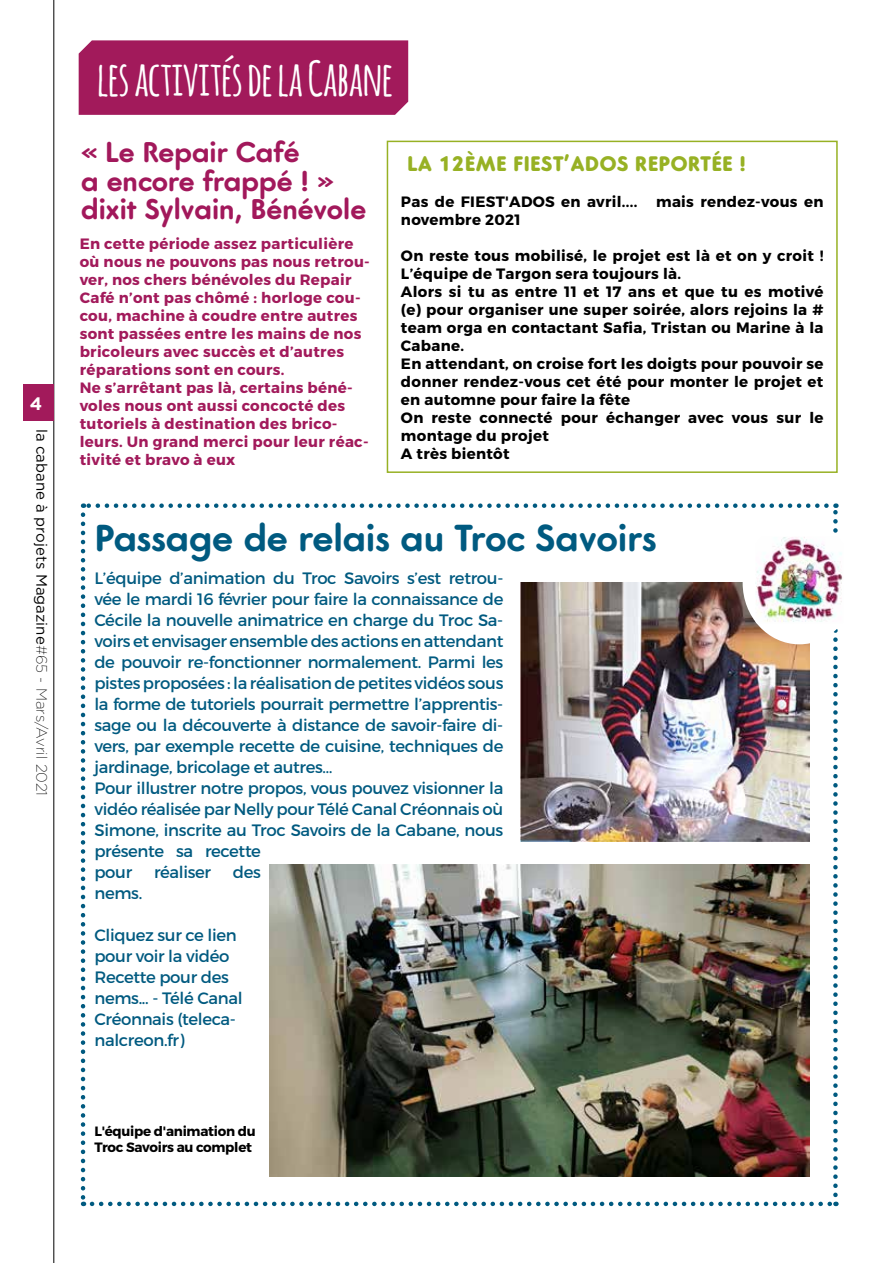
<style>
.page{position:relative;width:893px;height:1263px;background:#fff}
.page>*{position:absolute;margin:0;border:0;box-sizing:border-box;transform-origin:0 0}
.t1{font:700 47.25px "Amatic";color:#fff}
.t2{font:700 37.5px "Core Sans GS65";letter-spacing:-.02em;color:#005a80}
.t3{font:700 28.5px/28.5px "Core Sans GS65";letter-spacing:-.02em;color:#a2185b}
.t4{font:800 21px "Core Sans GS75";color:#97b124}
.t5{font:700 18px "Gotham";color:#fff}
.t6{font:16.5px/21px "Montserrat";letter-spacing:-.02em;color:#005a80}
.t7{font:700 15px/18px "Montserrat";letter-spacing:.02em;color:#000}
.t8{font:700 15px/18px "Montserrat";letter-spacing:.02em;color:#a21a5b}
.t9{font:15px "Gotham";color:#000}
.t10{font:700 13.5px/16.2px "Montserrat";letter-spacing:-.02em;color:#000}
.s1{font-weight:200}
</style>
<div class="page">
<hr style="left:54px;top:0;width:1px;height:1263px;background:#000">
<div style="left:23px;top:385px;width:31px;height:36px;background:#a21a5b"></div>
<div style="left:79px;top:40px;width:329px;height:75px;background:#a21a5b"></div>
<svg style="left:81px;top:515px;width:4px;height:691px"></svg>
<svg style="left:92px;top:1202px;width:744px;height:4px"></svg>
<svg style="left:833px;top:503px;width:5px;height:692px"></svg>
<svg style="left:83px;top:503px;width:743px;height:5px"></svg>
<img style="left:520px;top:583px;width:289px;height:258px">
<div style="left:387px;top:141px;width:451px;height:332px;border:2px solid #97b124"></div>
<div style="left:743px;top:521px;width:113px;height:123px;background:#fff;border-radius:50%"></div>
<img style="left:755px;top:537px;width:88px;height:86px">
<img style="left:270px;top:864px;width:539px;height:313px">
<p class="t5" style="left:30px;top:392px;width:14px">4</p>
<p class="t9" style="left:52px;top:429px;width:369px;rotate:90deg">la cabane à projets Magazine<span class="s1">#65 - Mars/Avril 2021</span></p>
<h1 class="t1" style="left:97px;top:45px;width:297px">LES ACTIVITÉS DE LA CABANE</h1>
<h3 class="t3" style="left:81px;top:138px;width:287px">« Le Repair Café<br>a encore frappé ! » dixit Sylvain, Bénévole</h3>
<p class="t8" style="left:80px;top:234px;width:292px">En cette période assez particulière où nous ne pouvons pas nous retrou&shy;ver, nos chers bénévoles du Repair Café n’ont pas chômé : horloge cou&shy;cou, machine à coudre entre autres sont passées entre les mains de nos bricoleurs avec succès et d’autres réparations sont en cours.<br>Ne s’arrêtant pas là, certains béné&shy;voles nous ont aussi concocté des tutoriels à destination des brico&shy;leurs. Un grand merci pour leur réac&shy;tivité et bravo à eux</p>
<p class="t4" style="left:407px;top:151px;width:341px">LA 12ÈME FIEST’ADOS REPORTÉE !</p>
<p class="t7" style="left:401px;top:193px;width:424px">Pas de FIEST'ADOS en avril.... mais rendez-vous en novembre 2021</p>
<p class="t7" style="left:401px;top:247px;width:424px">On reste tous mobilisé, le projet est là et on y croit !<br>L’équipe de Targon sera toujours là.<br>Alors si tu as entre 11 et 17 ans et que tu es motivé (e) pour organiser une super soirée, alors rejoins la # team orga en contactant Safia, Tristan ou Marine à la Cabane.<br>En attendant, on croise fort les doigts pour pouvoir se donner rendez-vous cet été pour monter le projet et en automne pour faire la fête<br>On reste connecté pour échanger avec vous sur le montage du projet<br>A très bientôt</p>
<h2 class="t2" style="left:94px;top:516px;width:564px">Passage de relais au Troc Savoirs</h2>
<p class="t6" style="left:94px;top:567px;width:411px">L’équipe d’animation du Troc Savoirs s’est retrou&shy;vée le mardi 16 février pour faire la connaissance de Cécile la nouvelle animatrice en charge du Troc Sa&shy;voirs et envisager ensemble des actions en attendant de pouvoir re-fonctionner normalement. Parmi les pistes proposées : la réalisation de petites vidéos sous la forme de tutoriels pourrait permettre l’apprentis&shy;sage ou la découverte à distance de savoir-faire di&shy;vers, par exemple recette de cuisine, techniques de jardinage, bricolage et autres…<br>Pour illustrer notre propos, vous pouvez visionner la vidéo réalisée par Nelly pour Télé Canal Créonnais où Simone, inscrite au Troc Savoirs de la Cabane, nous présente sa recette<br>pour</p>
<p class="t6" style="left:154px;top:861px;width:59px">réaliser</p>
<p class="t6" style="left:233px;top:861px;width:30px">des</p>
<p class="t6" style="left:94px;top:882px;width:49px">nems.</p>
<p class="t6" style="left:94px;top:924px;width:150px">Cliquez sur ce lien pour voir la vidéo<br>Recette pour des nems... - Télé Canal<br>Créonnais (teleca&shy;nalcreon.fr)</p>
<p class="t10" style="left:94px;top:1123px;width:163px">L'équipe d'animation du<br>Troc Savoirs au complet</p>
</div>
